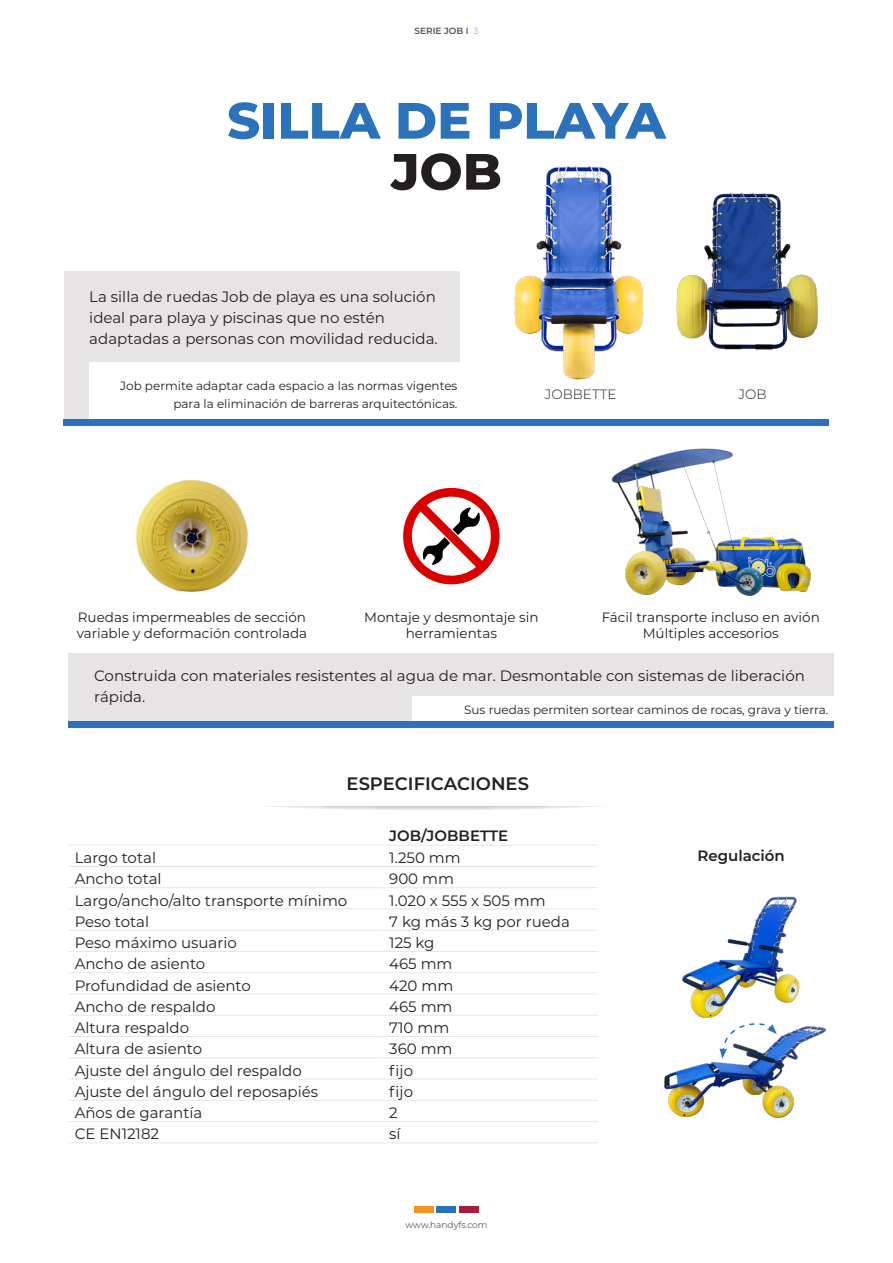
<style>
.page{position:relative;width:893px;height:1263px;background:#fff}
.page>*{position:absolute;margin:0;border:0;box-sizing:border-box;transform-origin:0 0}
.t1{font:800 51px "Montserrat";color:#2b72ba}
.t2{font:800 51px "Montserrat";color:#231f20}
.t3{font:600 18px "Montserrat";color:#231f20}
.t4{font:15px/21px "Montserrat";color:#231f20}
.t5{font:600 15px "Montserrat";color:#231f20}
.t6{font:13.5px/16.2px "Montserrat";color:#231f20;text-align:center}
.t7{font:300 13.5px "Montserrat";color:#231f20}
.t8{font:12px/18px "Montserrat";color:#231f20;text-align:right}
.t9{font:300 9px "Montserrat";color:#231f20}
.t10{font:600 9px "Montserrat";color:#4d5255}
.s1{color:#2b72ba}
.s2{font-weight:300;color:#959598}
</style>
<div class="page">
<div style="left:64px;top:271px;width:396px;height:152px;background:#e6e4e4"></div>
<div style="left:89px;top:362px;width:371px;height:64px;background:#fff"></div>
<img style="left:514px;top:166px;width:130px;height:214px">
<img style="left:676px;top:192px;width:142px;height:158px">
<div style="left:64px;top:419px;width:765px;height:7px;background:#2b72ba"></div>
<img style="left:137px;top:480px;width:110px;height:112px">
<div style="left:69px;top:653px;width:765px;height:69px;background:#e6e4e4"></div>
<div style="left:412px;top:696px;width:422px;height:29px;background:#fff"></div>
<img style="left:611px;top:448px;width:200px;height:148px">
<svg style="left:403px;top:487px;width:97px;height:98px"></svg>
<div style="left:69px;top:722px;width:765px;height:6px;background:#2b72ba"></div>
<svg style="left:202px;top:787px;width:464px;height:23px"></svg>
<div style="left:119px;top:773px;width:638px;height:33px;background:#fff"></div>
<hr style="left:69px;top:845px;width:314px;height:1px;background:#e6e7e9">
<hr style="left:383px;top:845px;width:215px;height:1px;background:#e6e7e9">
<hr style="left:69px;top:866px;width:314px;height:1px;background:#e6e7e9">
<hr style="left:383px;top:866px;width:215px;height:1px;background:#e6e7e9">
<hr style="left:69px;top:887px;width:314px;height:1px;background:#e6e7e9">
<hr style="left:383px;top:887px;width:215px;height:1px;background:#e6e7e9">
<hr style="left:69px;top:908px;width:314px;height:1px;background:#e6e7e9">
<hr style="left:383px;top:908px;width:215px;height:1px;background:#e6e7e9">
<hr style="left:69px;top:930px;width:314px;height:1px;background:#e6e7e9">
<hr style="left:383px;top:930px;width:215px;height:1px;background:#e6e7e9">
<hr style="left:69px;top:951px;width:314px;height:1px;background:#e6e7e9">
<hr style="left:383px;top:951px;width:215px;height:1px;background:#e6e7e9">
<hr style="left:69px;top:972px;width:314px;height:1px;background:#e6e7e9">
<hr style="left:383px;top:972px;width:215px;height:1px;background:#e6e7e9">
<hr style="left:69px;top:994px;width:314px;height:1px;background:#e6e7e9">
<hr style="left:383px;top:994px;width:215px;height:1px;background:#e6e7e9">
<hr style="left:69px;top:1015px;width:314px;height:1px;background:#e6e7e9">
<hr style="left:383px;top:1015px;width:215px;height:1px;background:#e6e7e9">
<hr style="left:69px;top:1036px;width:314px;height:1px;background:#e6e7e9">
<hr style="left:383px;top:1036px;width:215px;height:1px;background:#e6e7e9">
<hr style="left:69px;top:1057px;width:314px;height:1px;background:#e6e7e9">
<hr style="left:383px;top:1057px;width:215px;height:1px;background:#e6e7e9">
<hr style="left:69px;top:1079px;width:314px;height:1px;background:#e6e7e9">
<hr style="left:383px;top:1079px;width:215px;height:1px;background:#e6e7e9">
<hr style="left:69px;top:1100px;width:314px;height:1px;background:#e6e7e9">
<hr style="left:383px;top:1100px;width:215px;height:1px;background:#e6e7e9">
<hr style="left:69px;top:1121px;width:314px;height:1px;background:#e6e7e9">
<hr style="left:383px;top:1121px;width:215px;height:1px;background:#e6e7e9">
<hr style="left:69px;top:1142px;width:314px;height:1px;background:#e6e7e9">
<hr style="left:383px;top:1142px;width:215px;height:1px;background:#e6e7e9">
<img style="left:683px;top:896px;width:117px;height:121px">
<img style="left:664px;top:1025px;width:161px;height:92px">
<svg style="left:719px;top:1023px;width:58px;height:36px"></svg>
<div style="left:415px;top:1206px;width:19px;height:7px;background:#f7931d"></div>
<div style="left:437px;top:1206px;width:19px;height:7px;background:#2b72ba"></div>
<div style="left:459px;top:1206px;width:19px;height:7px;background:#a81d3f"></div>
<p class="t10" style="left:414px;top:25px;width:65px">SERIE JOB <span class="s1">I</span> <span class="s2">3</span></p>
<h1 class="t1" style="left:227px;top:83px;width:440px">SILLA DE PLAYA</h1>
<h1 class="t2" style="left:391px;top:134px;width:112px">JOB</h1>
<p class="t4" style="left:89px;top:286px;width:350px">La silla de ruedas Job de playa es una solución ideal para playa y piscinas que no estén adaptadas a personas con movilidad reducida.</p>
<p class="t8" style="left:120px;top:376px;width:339px">Job permite adaptar cada espacio a las normas vigentes para la eliminación de barreras arquitectónicas.</p>
<p class="t7" style="left:545px;top:385px;width:73px">JOBBETTE</p>
<p class="t7" style="left:739px;top:385px;width:30px">JOB</p>
<p class="t6" style="left:77px;top:609px;width:232px;text-align:left">Ruedas impermeables de sección variable y deformación controlada</p>
<p class="t6" style="left:602px;top:609px;width:220px">Fácil transporte incluso en avión<br>Múltiples accesorios</p>
<p class="t6" style="left:364px;top:609px;width:176px">Montaje y desmontaje sin herramientas</p>
<p class="t4" style="left:94px;top:664px;width:712px">Construida con materiales resistentes al agua de mar. Desmontable con sistemas de liberación rápida.</p>
<p class="t8" style="left:464px;top:700px;width:366px">Sus ruedas permiten sortear caminos de rocas, grava y tierra.</p>
<p class="t3" style="left:347px;top:771px;width:184px">ESPECIFICACIONES</p>
<p class="t5" style="left:389px;top:825px;width:121px">JOB/JOBBETTE</p>
<p class="t4" style="left:75px;top:847px;width:83px">Largo total</p>
<p class="t4" style="left:389px;top:847px;width:73px">1.250 mm</p>
<p class="t4" style="left:75px;top:868px;width:88px">Ancho total</p>
<p class="t4" style="left:389px;top:868px;width:66px">900 mm</p>
<p class="t4" style="left:75px;top:889px;width:274px">Largo/ancho/alto transporte mínimo</p>
<p class="t4" style="left:389px;top:889px;width:158px">1.020 x 555 x 505 mm</p>
<p class="t4" style="left:75px;top:910px;width:76px">Peso total</p>
<p class="t4" style="left:389px;top:910px;width:182px">7 kg más 3 kg por rueda</p>
<p class="t4" style="left:75px;top:932px;width:164px">Peso máximo usuario</p>
<p class="t4" style="left:389px;top:932px;width:47px">125 kg</p>
<p class="t4" style="left:75px;top:953px;width:132px">Ancho de asiento</p>
<p class="t4" style="left:389px;top:953px;width:65px">465 mm</p>
<p class="t4" style="left:75px;top:974px;width:178px">Profundidad de asiento</p>
<p class="t4" style="left:389px;top:974px;width:66px">420 mm</p>
<p class="t4" style="left:75px;top:995px;width:142px">Ancho de respaldo</p>
<p class="t4" style="left:389px;top:995px;width:65px">465 mm</p>
<p class="t4" style="left:75px;top:1017px;width:116px">Altura respaldo</p>
<p class="t4" style="left:389px;top:1017px;width:62px">710 mm</p>
<p class="t4" style="left:75px;top:1038px;width:129px">Altura de asiento</p>
<p class="t4" style="left:389px;top:1038px;width:65px">360 mm</p>
<p class="t4" style="left:75px;top:1059px;width:229px">Ajuste del ángulo del respaldo</p>
<p class="t4" style="left:389px;top:1059px;width:25px">fijo</p>
<p class="t4" style="left:75px;top:1080px;width:245px">Ajuste del ángulo del reposapiés</p>
<p class="t4" style="left:389px;top:1080px;width:25px">fijo</p>
<p class="t4" style="left:75px;top:1102px;width:129px">Años de garantía</p>
<p class="t4" style="left:389px;top:1102px;width:10px">2</p>
<p class="t4" style="left:75px;top:1123px;width:86px">CE EN12182</p>
<p class="t4" style="left:389px;top:1123px;width:13px">sí</p>
<p class="t9" style="left:406px;top:1219px;width:83px">www.handyfs.com</p>
<p class="t5" style="left:697px;top:845px;width:89px">Regulación</p>
</div>
